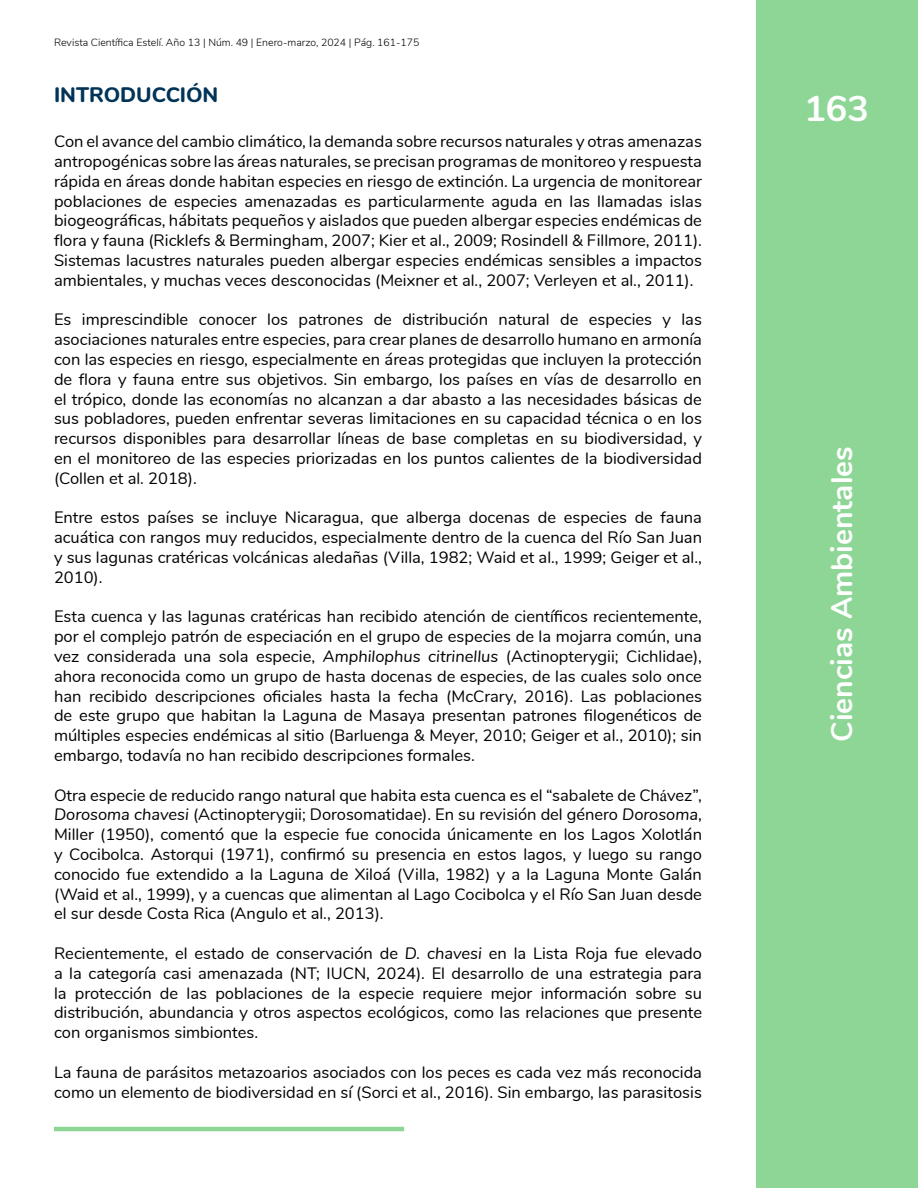
<style>
.page{position:relative;width:918px;height:1188px;background:#fff}
.page>*{position:absolute;margin:0;border:0;box-sizing:border-box;transform-origin:0 0}
.t1{font:700 36px "Nunito";color:#fff}
.t2{font:700 30px "Nunito";color:#fff}
.t3{font:800 21px "Nunito";color:#003457}
.t4{font:16.5px/19.8px "Nunito";color:#000;text-align:justify}
.t5{font:300 10.5px "Nunito";color:#000}
.s1{font-style:italic}
.s2{font-family:"Times New Roman"}
</style>
<div class="page">
<div style="left:756px;top:0;width:162px;height:1188px;background:#8ed696"></div>
<hr style="left:54px;top:1127px;width:350px;height:4px;background:#8ed696">
<p class="t5" style="left:54px;top:34px;width:367px">Revista Científica Estelí. Año 13 | Núm. 49 | Enero-marzo, 2024 | Pág. 161-175</p>
<p class="t3" style="left:54px;top:79px;width:166px">INTRODUCCIÓN</p>
<p class="t4" style="left:54px;top:131px;width:650px">Con el avance del cambio climático, la demanda sobre recursos naturales y otras amenazas antropogénicas sobre las áreas naturales, se precisan programas de monitoreo y respuesta rápida en áreas donde habitan especies en riesgo de extinción. La urgencia de monitorear poblaciones de especies amenazadas es particularmente aguda en las llamadas islas biogeográficas, hábitats pequeños y aislados que pueden albergar especies endémicas de flora y fauna (Ricklefs &amp; Bermingham, 2007; Kier et al., 2009; Rosindell &amp; Fillmore, 2011).<br>Sistemas lacustres naturales pueden albergar especies endémicas sensibles a impactos ambientales, y muchas veces desconocidas (Meixner et al., 2007; Verleyen et al., 2011).</p>
<p class="t4" style="left:54px;top:309px;width:650px">Es imprescindible conocer los patrones de distribución natural de especies y las asociaciones naturales entre especies, para crear planes de desarrollo humano en armonía con las especies en riesgo, especialmente en áreas protegidas que incluyen la protección de flora y fauna entre sus objetivos. Sin embargo, los países en vías de desarrollo en el trópico, donde las economías no alcanzan a dar abasto a las necesidades básicas de sus pobladores, pueden enfrentar severas limitaciones en su capacidad técnica o en los recursos disponibles para desarrollar líneas de base completas en su biodiversidad, y en el monitoreo de las especies priorizadas en los puntos calientes de la biodiversidad (Collen et al. 2018).</p>
<p class="t4" style="left:54px;top:507px;width:650px">Entre estos países se incluye Nicaragua, que alberga docenas de especies de fauna acuática con rangos muy reducidos, especialmente dentro de la cuenca del Río San Juan y sus lagunas cratéricas volcánicas aledañas (Villa, 1982; Waid et al., 1999; Geiger et al., 2010).</p>
<p class="t4" style="left:54px;top:606px;width:650px">Esta cuenca y las lagunas cratéricas han recibido atención de científicos recientemente, por el complejo patrón de especiación en el grupo de especies de la mojarra común, una vez considerada una sola especie, <span class="s1">Amphilophus citrinellus</span> (Actinopterygii; Cichlidae), ahora reconocida como un grupo de hasta docenas de especies, de las cuales solo once han recibido descripciones oficiales hasta la fecha (McCrary, 2016). Las poblaciones de este grupo que habitan la Laguna de Masaya presentan patrones filogenéticos de múltiples especies endémicas al sitio (Barluenga &amp; Meyer, 2010; Geiger et al., 2010); sin embargo, todavía no han recibido descripciones formales.</p>
<p class="t4" style="left:54px;top:784px;width:650px">Otra especie de reducido rango natural que habita esta cuenca es el “sabalete de Ch<span class="s2">á</span>vez”, <span class="s1">Dorosoma chavesi</span> (Actinopterygii; Dorosomatidae). En su revisión del género <span class="s1">Dorosoma</span>, Miller (1950), comentó que la especie fue conocida únicamente en los Lagos Xolotlán y Cocibolca. Astorqui (1971), confirmó su presencia en estos lagos, y luego su rango conocido fue extendido a la Laguna de Xiloá (Villa, 1982) y a la Laguna Monte Galán (Waid et al., 1999), y a cuencas que alimentan al Lago Cocibolca y el Río San Juan desde el sur desde Costa Rica (Angulo et al., 2013).</p>
<p class="t4" style="left:54px;top:942px;width:650px">Recientemente, el estado de conservación de <span class="s1">D. chavesi</span> en la Lista Roja fue elevado a la categoría casi amenazada (NT; IUCN, 2024). El desarrollo de una estrategia para la protección de las poblaciones de la especie requiere mejor información sobre su distribución, abundancia y otros aspectos ecológicos, como las relaciones que presente con organismos simbiontes.</p>
<p class="t4" style="left:54px;top:1061px;width:650px">La fauna de parásitos metazoarios asociados con los peces es cada vez más reconocida como un elemento de biodiversidad en sí (Sorci et al., 2016). Sin embargo, las parasitosis</p>
<h1 class="t1" style="left:804px;top:82px;width:66px">163</h1>
<h2 class="t2" style="left:820px;top:742px;width:297px;rotate:-90deg">Ciencias Ambientales</h2>
</div>
